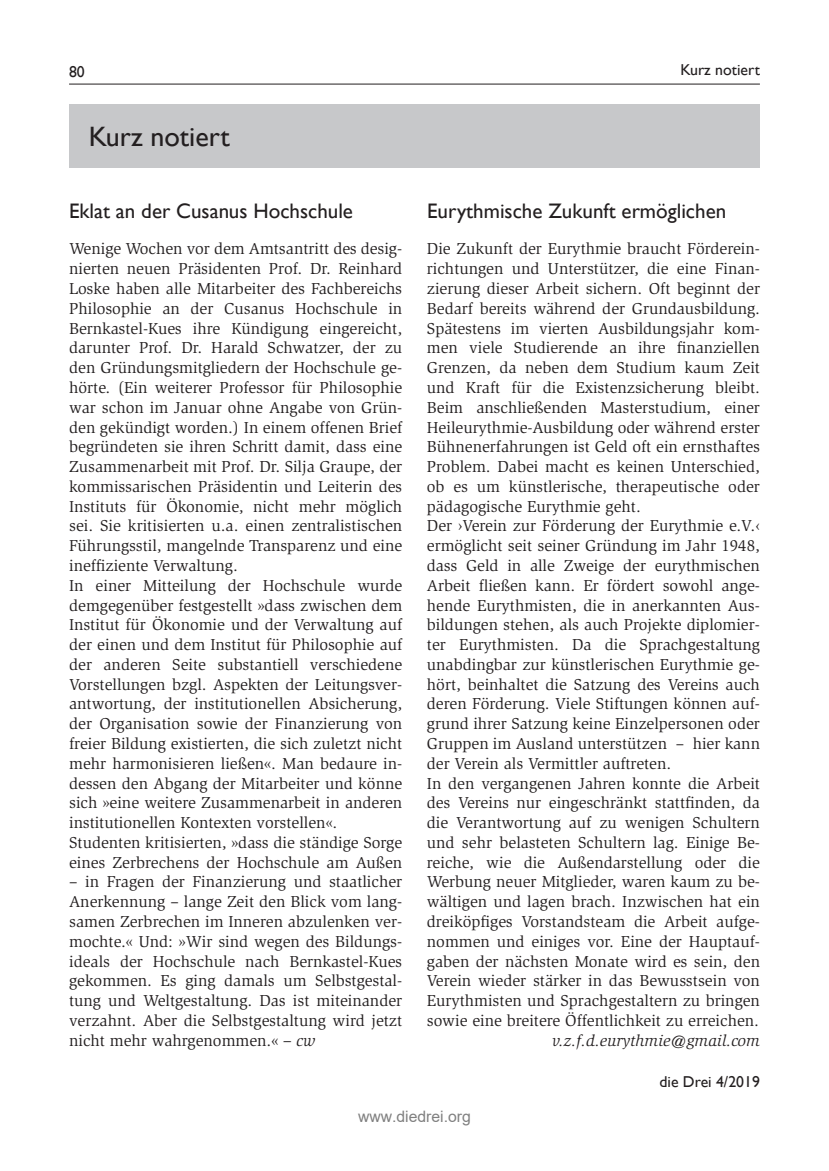
<style>
.page{position:relative;width:829px;height:1171px;background:#fff}
.page>*{position:absolute;margin:0;border:0;box-sizing:border-box;transform-origin:0 0}
.t1{font:28px "Gill Sans";color:#231f20}
.t2{font:21px "Gill Sans";color:#231f20}
.t3{font:16.28px/19.8px "Slimbach Std";color:#231f20}
.t4{font:italic 16.28px "Slimbach Std";color:#231f20}
.t5{font:15.75px "Gill Sans";color:#231f20}
.t6{font:15.75px "Arial";color:#808080}
.s1{font-style:italic}
</style>
<div class="page">
<hr style="left:69px;top:84px;width:690px;height:1px;background:#231f20">
<div style="left:69px;top:104px;width:691px;height:63px;background:#c7c8ca"></div>
<p class="t5" style="left:69px;top:63px;width:17px">80</p>
<p class="t5" style="left:680px;top:61px;width:81px">Kurz notiert</p>
<p class="t1" style="left:89px;top:120px;width:142px">Kurz notiert</p>
<p class="t2" style="left:69px;top:198px;width:285px">Eklat an der Cusanus Hochschule</p>
<p class="t3" style="left:69px;top:239px;width:334px">Wenige Wochen vor dem Amtsantritt des desig&shy;nierten neuen Präsidenten Prof. Dr. Reinhard Loske haben alle Mitarbeiter des Fachbereichs Philosophie an der Cusanus Hochschule in Bernkastel-Kues ihre Kündigung eingereicht, darunter Prof. Dr. Harald Schwatzer, der zu den Gründungsmitgliedern der Hochschule ge&shy;hörte. (Ein weiterer Professor für Philosophie war schon im Januar ohne Angabe von Grün&shy;den gekündigt worden.) In einem offenen Brief begründeten sie ihren Schritt damit, dass eine Zusammenarbeit mit Prof. Dr. Silja Graupe, der kommissarischen Präsidentin und Leiterin des Instituts für Ökonomie, nicht mehr möglich sei. Sie kritisierten u.a. einen zentralistischen Führungsstil, mangelnde Transparenz und eine ineffiziente Verwaltung.<br>In einer Mitteilung der Hochschule wurde demgegenüber festgestellt »dass zwischen dem Institut für Ökonomie und der Verwaltung auf der einen und dem Institut für Philosophie auf der anderen Seite substantiell verschiedene Vorstellungen bzgl. Aspekten der Leitungsver&shy;antwortung, der institutionellen Absicherung, der Organisation sowie der Finanzierung von freier Bildung existierten, die sich zuletzt nicht mehr harmonisieren ließen«. Man bedaure in&shy;dessen den Abgang der Mitarbeiter und könne sich »eine weitere Zusammenarbeit in anderen institutionellen Kontexten vorstellen«.<br>Studenten kritisierten, »dass die ständige Sorge eines Zerbrechens der Hochschule am Außen</p>
<p class="t3" style="left:69px;top:872px;width:334px;text-align:justify">– in Fragen der Finanzierung und staatlicher Anerkennung – lange Zeit den Blick vom lang&shy;samen Zerbrechen im Inneren abzulenken ver&shy;mochte.« Und: »Wir sind wegen des Bildungs&shy;ideals der Hochschule nach Bernkastel-Kues gekommen. Es ging damals um Selbstgestal&shy;tung und Weltgestaltung. Das ist miteinander verzahnt. Aber die Selbstgestaltung wird jetzt nicht mehr wahrgenommen.« <span class="s1">– cw</span></p>
<p class="t2" style="left:427px;top:199px;width:300px">Eurythmische Zukunft ermöglichen</p>
<p class="t3" style="left:427px;top:239px;width:334px">Die Zukunft der Eurythmie braucht Förderein-</p>
<p class="t3" style="left:427px;top:259px;width:334px">richtungen und Unterstützer, die eine Finan-</p>
<p class="t3" style="left:427px;top:279px;width:334px">zierung dieser Arbeit sichern. Oft beginnt der</p>
<p class="t3" style="left:427px;top:299px;width:334px">Bedarf bereits während der Grundausbildung.</p>
<p class="t3" style="left:427px;top:318px;width:334px">Spätestens im vierten Ausbildungsjahr kom-</p>
<p class="t3" style="left:427px;top:338px;width:334px">men viele Studierende an ihre finanziellen</p>
<p class="t3" style="left:427px;top:358px;width:334px">Grenzen, da neben dem Studium kaum Zeit</p>
<p class="t3" style="left:427px;top:378px;width:334px">und Kraft für die Existenzsicherung bleibt.</p>
<p class="t3" style="left:427px;top:397px;width:334px">Beim anschließenden Masterstudium, einer</p>
<p class="t3" style="left:427px;top:417px;width:334px">Heileurythmie-Ausbildung oder während erster</p>
<p class="t3" style="left:427px;top:437px;width:334px">Bühnenerfahrungen ist Geld oft ein ernsthaftes</p>
<p class="t3" style="left:427px;top:457px;width:334px">Problem. Dabei macht es keinen Unterschied,</p>
<p class="t3" style="left:427px;top:476px;width:334px">ob es um künstlerische, therapeutische oder</p>
<p class="t3" style="left:427px;top:496px;width:215px">pädagogische Eurythmie geht.</p>
<p class="t3" style="left:427px;top:516px;width:334px">Der ›Verein zur Förderung der Eurythmie e.V.‹</p>
<p class="t3" style="left:427px;top:536px;width:334px">ermöglicht seit seiner Gründung im Jahr 1948,</p>
<p class="t3" style="left:427px;top:556px;width:334px">dass Geld in alle Zweige der eurythmischen</p>
<p class="t3" style="left:427px;top:575px;width:334px">Arbeit fließen kann. Er fördert sowohl ange-</p>
<p class="t3" style="left:427px;top:595px;width:333px">hende Eurythmisten, die in anerkannten Aus-</p>
<p class="t3" style="left:427px;top:615px;width:333px">bildungen stehen, als auch Projekte diplomier-</p>
<p class="t3" style="left:427px;top:635px;width:334px">ter Eurythmisten. Da die Sprachgestaltung</p>
<p class="t3" style="left:427px;top:654px;width:334px">unabdingbar zur künstlerischen Eurythmie ge-</p>
<p class="t3" style="left:427px;top:674px;width:334px">hört, beinhaltet die Satzung des Vereins auch</p>
<p class="t3" style="left:427px;top:694px;width:333px">deren Förderung. Viele Stiftungen können auf-</p>
<p class="t3" style="left:427px;top:714px;width:334px">grund ihrer Satzung keine Einzelpersonen oder</p>
<p class="t3" style="left:427px;top:734px;width:334px">Gruppen im Ausland unterstützen – hier kann</p>
<p class="t3" style="left:427px;top:753px;width:246px">der Verein als Vermittler auftreten.</p>
<p class="t3" style="left:427px;top:773px;width:334px">In den vergangenen Jahren konnte die Arbeit</p>
<p class="t3" style="left:427px;top:793px;width:334px">des Vereins nur eingeschränkt stattfinden, da</p>
<p class="t3" style="left:427px;top:813px;width:334px">die Verantwortung auf zu wenigen Schultern</p>
<p class="t3" style="left:427px;top:832px;width:334px">und sehr belasteten Schultern lag. Einige Be-</p>
<p class="t3" style="left:427px;top:852px;width:334px">reiche, wie die Außendarstellung oder die</p>
<p class="t3" style="left:427px;top:872px;width:334px">Werbung neuer Mitglieder, waren kaum zu be-</p>
<p class="t3" style="left:427px;top:892px;width:334px">wältigen und lagen brach. Inzwischen hat ein</p>
<p class="t3" style="left:427px;top:912px;width:334px">dreiköpfiges Vorstandsteam die Arbeit aufge-</p>
<p class="t3" style="left:427px;top:931px;width:334px">nommen und einiges vor. Eine der Hauptauf-</p>
<p class="t3" style="left:427px;top:951px;width:334px">gaben der nächsten Monate wird es sein, den</p>
<p class="t3" style="left:427px;top:971px;width:334px">Verein wieder stärker in das Bewusstsein von</p>
<p class="t3" style="left:427px;top:991px;width:334px">Eurythmisten und Sprachgestaltern zu bringen</p>
<p class="t3" style="left:427px;top:1010px;width:333px">sowie eine breitere Öffentlichkeit zu erreichen.</p>
<p class="t4" style="left:552px;top:1031px;width:209px">v.z.f.d.eurythmie@gmail.com</p>
<p class="t5" style="left:659px;top:1072px;width:102px">die Drei 4/2019</p>
<p class="t6" style="left:358px;top:1105px;width:114px">www.diedrei.org</p>
</div>
